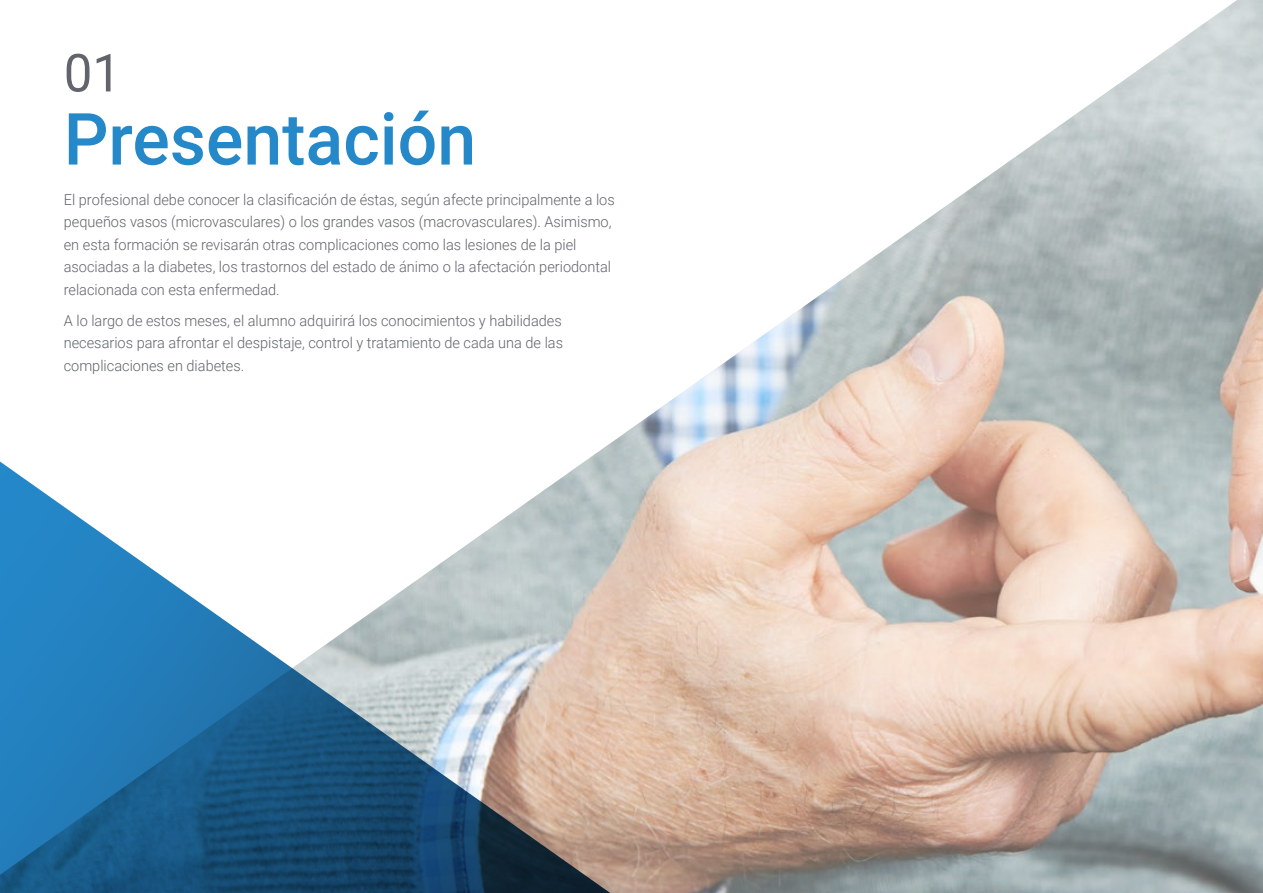
<style>
.page{position:relative;width:1263px;height:893px;background:#fff}
.page>*{position:absolute;margin:0;border:0;box-sizing:border-box;transform-origin:0 0}
.t1{font:500 72px "Roboto";color:#2488c9}
.t2{font:52.5px "Roboto";color:#61646a}
.t3{font:300 15px/22.5px "Roboto";color:#61646a}
</style>
<div class="page">
<img style="left:607px;top:0;width:656px;height:893px">
<svg style="left:0;top:446px;width:640px;height:447px"></svg>
<h2 class="t2" style="left:64px;top:36px;width:59px">01</h2>
<h1 class="t1" style="left:64px;top:89px;width:414px">Presentación</h1>
<p class="t3" style="left:64px;top:187px;width:552px">El profesional debe conocer la clasificación de éstas, según afecte principalmente a los pequeños vasos (microvasculares) o los grandes vasos (macrovasculares). Asimismo, en esta formación se revisarán otras complicaciones como las lesiones de la piel asociadas a la diabetes, los trastornos del estado de ánimo o la afectación periodontal relacionada con esta enfermedad.</p>
<p class="t3" style="left:64px;top:308px;width:501px;text-align:justify">A lo largo de estos meses, el alumno adquirirá los conocimientos y habilidades necesarios para afrontar el despistaje, control y tratamiento de cada una de las complicaciones en diabetes.</p>
</div>
